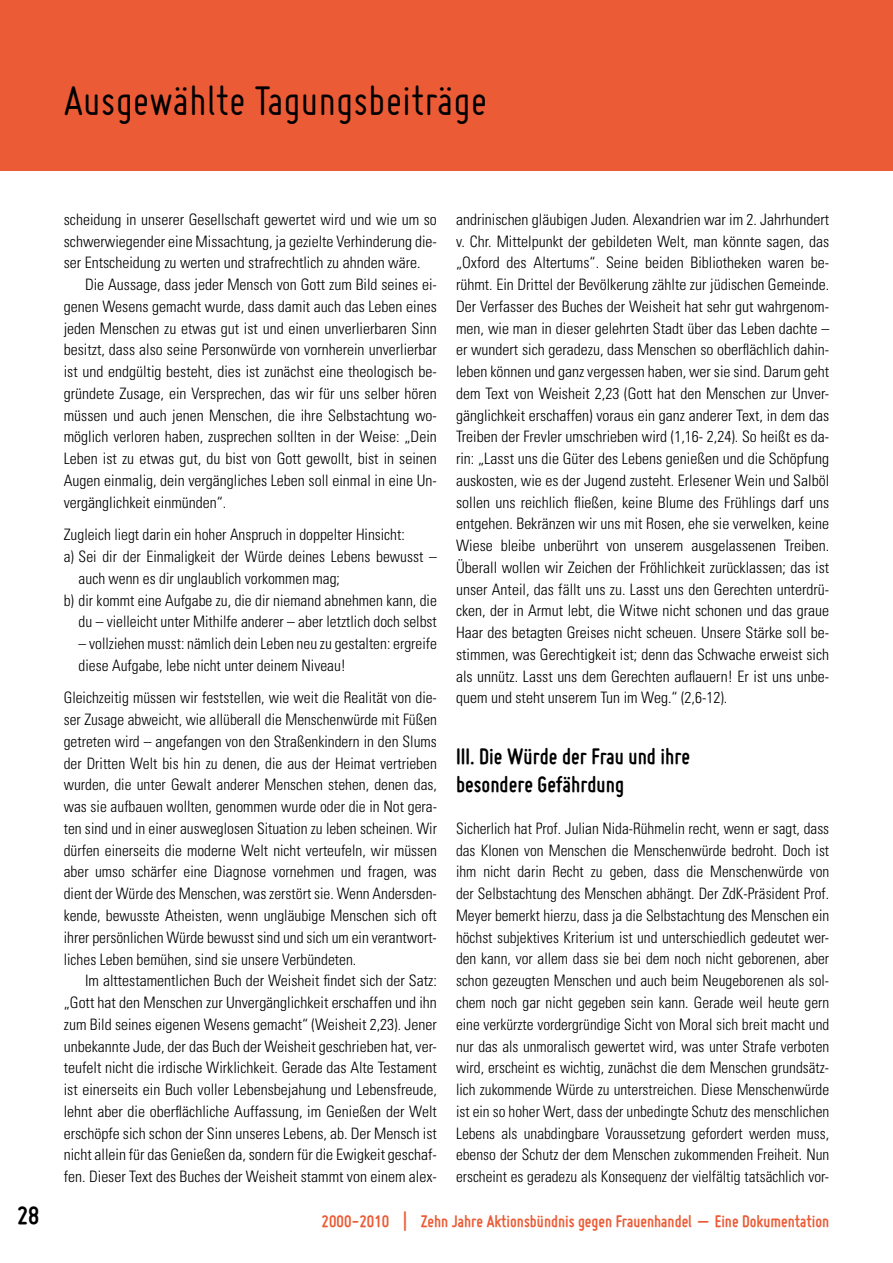
<style>
.page{position:relative;width:893px;height:1263px;background:#fff}
.page>*{position:absolute;margin:0;border:0;box-sizing:border-box;transform-origin:0 0}
.t1{font:45px "Miso";color:#000}
.t2{font:700 27px "Miso";color:#000}
.t3{font:700 24px/27.8px "Miso";color:#000}
.t4{font:700 18px "Miso";color:#eb5b36}
.t5{font:300 condensed 15.75px/21.8px "Univers";color:#000;text-align:justify}
</style>
<div class="page">
<div style="left:0;top:0;width:893px;height:170px;background:#eb5b36"></div>
<h1 class="t1" style="left:64px;top:75px;width:425px">Ausgewählte Tagungsbeiträge</h1>
<p class="t5" style="left:64px;top:208px;width:375px">scheidung in unserer Gesellschaft gewertet wird und wie um so schwerwiegender eine Missachtung, ja gezielte Verhinderung die&shy;ser Entscheidung zu werten und strafrechtlich zu ahnden wäre.</p>
<p class="t5" style="left:64px;top:273px;width:375px;text-indent:21px">Die Aussage, dass jeder Mensch von Gott zum Bild seines ei&shy;genen Wesens gemacht wurde, dass damit auch das Leben eines jeden Menschen zu etwas gut ist und einen unverlierbaren Sinn besitzt, dass also seine Personwürde von vornherein unverlierbar ist und endgültig besteht, dies ist zunächst eine theologisch be&shy;gründete Zusage, ein Versprechen, das wir für uns selber hören müssen und auch jenen Menschen, die ihre Selbstachtung wo&shy;möglich verloren haben, zusprechen sollten in der Weise: „Dein Leben ist zu etwas gut, du bist von Gott gewollt, bist in seinen Augen einmalig, dein vergängliches Leben soll einmal in eine Un&shy;vergänglichkeit einmünden“.</p>
<p class="t5" style="left:64px;top:524px;width:343px">Zugleich liegt darin ein hoher Anspruch in doppelter Hinsicht:</p>
<p class="t5" style="left:64px;top:545px;width:375px">a) Sei dir der Einmaligkeit der Würde deines Lebens bewusst –</p>
<p class="t5" style="left:79px;top:567px;width:263px">auch wenn es dir unglaublich vorkommen mag;</p>
<p class="t5" style="left:64px;top:589px;width:375px">b) dir kommt eine Aufgabe zu, die dir niemand abnehmen kann, die</p>
<p class="t5" style="left:79px;top:611px;width:360px">du – vielleicht unter Mithilfe anderer – aber letztlich doch selbst</p>
<p class="t5" style="left:79px;top:632px;width:360px">– vollziehen musst: nämlich dein Leben neu zu gestalten: ergreife diese Aufgabe, lebe nicht unter deinem Niveau!</p>
<p class="t5" style="left:64px;top:687px;width:375px">Gleichzeitig müssen wir feststellen, wie weit die Realität von die&shy;ser Zusage abweicht, wie allüberall die Menschenwürde mit Füßen getreten wird – angefangen von den Straßenkindern in den Slums der Dritten Welt bis hin zu denen, die aus der Heimat vertrieben wurden, die unter Gewalt anderer Menschen stehen, denen das, was sie aufbauen wollten, genommen wurde oder die in Not gera&shy;ten sind und in einer ausweglosen Situation zu leben scheinen. Wir dürfen einerseits die moderne Welt nicht verteufeln, wir müssen aber umso schärfer eine Diagnose vornehmen und fragen, was dient der Würde des Menschen, was zerstört sie. Wenn Andersden&shy;kende, bewusste Atheisten, wenn ungläubige Menschen sich oft ihrer persönlichen Würde bewusst sind und sich um ein verantwort&shy;liches Leben bemühen, sind sie unsere Verbündeten.</p>
<p class="t5" style="left:64px;top:969px;width:375px;text-indent:21px">Im alttestamentlichen Buch der Weisheit findet sich der Satz: „Gott hat den Menschen zur Unvergänglichkeit erschaffen und ihn zum Bild seines eigenen Wesens gemacht“ (Weisheit 2,23). Jener unbekannte Jude, der das Buch der Weisheit geschrieben hat, ver&shy;teufelt nicht die irdische Wirklichkeit. Gerade das Alte Testament ist einerseits ein Buch voller Lebensbejahung und Lebensfreude, lehnt aber die oberflächliche Auffassung, im Genießen der Welt erschöpfe sich schon der Sinn unseres Lebens, ab. Der Mensch ist nicht allein für das Genießen da, sondern für die Ewigkeit geschaf&shy;fen. Dieser Text des Buches der Weisheit stammt von einem alex-</p>
<p class="t5" style="left:456px;top:208px;width:375px">andrinischen gläubigen Juden. Alexandrien war im 2. Jahrhundert v. Chr. Mittelpunkt der gebildeten Welt, man könnte sagen, das „Oxford des Altertums“. Seine beiden Bibliotheken waren be&shy;rühmt. Ein Drittel der Bevölkerung zählte zur jüdischen Gemeinde.<br>Der Verfasser des Buches der Weisheit hat sehr gut wahrgenom&shy;men, wie man in dieser gelehrten Stadt über das Leben dachte – er wundert sich geradezu, dass Menschen so oberflächlich dahin&shy;leben können und ganz vergessen haben, wer sie sind. Darum geht dem Text von Weisheit 2,23 (Gott hat den Menschen zur Unver&shy;gänglichkeit erschaffen) voraus ein ganz anderer Text, in dem das Treiben der Frevler umschrieben wird (1,16- 2,24). So heißt es da&shy;rin: „Lasst uns die Güter des Lebens genießen und die Schöpfung auskosten, wie es der Jugend zusteht. Erlesener Wein und Salböl sollen uns reichlich fließen, keine Blume des Frühlings darf uns entgehen. Bekränzen wir uns mit Rosen, ehe sie verwelken, keine Wiese bleibe unberührt von unserem ausgelassenen Treiben.<br>Überall wollen wir Zeichen der Fröhlichkeit zurücklassen; das ist unser Anteil, das fällt uns zu. Lasst uns den Gerechten unterdrü&shy;cken, der in Armut lebt, die Witwe nicht schonen und das graue Haar des betagten Greises nicht scheuen. Unsere Stärke soll be&shy;stimmen, was Gerechtigkeit ist; denn das Schwache erweist sich als unnütz. Lasst uns dem Gerechten auflauern! Er ist uns unbe&shy;quem und steht unserem Tun im Weg.“ (2,6-12).</p>
<h3 class="t3" style="left:456px;top:742px;width:236px">III. Die Würde der Frau und ihre besondere Gefährdung</h3>
<p class="t5" style="left:456px;top:817px;width:375px">Sicherlich hat Prof. Julian Nida-Rühmelin recht, wenn er sagt, dass das Klonen von Menschen die Menschenwürde bedroht. Doch ist ihm nicht darin Recht zu geben, dass die Menschenwürde von der Selbstachtung des Menschen abhängt. Der ZdK-Präsident Prof.<br>Meyer bemerkt hierzu, dass ja die Selbstachtung des Menschen ein höchst subjektives Kriterium ist und unterschiedlich gedeutet wer&shy;den kann, vor allem dass sie bei dem noch nicht geborenen, aber schon gezeugten Menschen und auch beim Neugeborenen als sol&shy;chem noch gar nicht gegeben sein kann. Gerade weil heute gern eine verkürzte vordergründige Sicht von Moral sich breit macht und nur das als unmoralisch gewertet wird, was unter Strafe verboten wird, erscheint es wichtig, zunächst die dem Menschen grundsätz&shy;lich zukommende Würde zu unterstreichen. Diese Menschenwürde ist ein so hoher Wert, dass der unbedingte Schutz des menschlichen Lebens als unabdingbare Voraussetzung gefordert werden muss, ebenso der Schutz der dem Menschen zukommenden Freiheit. Nun erscheint es geradezu als Konsequenz der vielfältig tatsächlich vor-</p>
<h2 class="t2" style="left:17px;top:1200px;width:24px">28</h2>
<p class="t4" style="left:322px;top:1211px;width:509px">2000-2010 | Zehn Jahre Aktionsbündnis gegen Frauenhandel – Eine Dokumentation</p>
</div>
